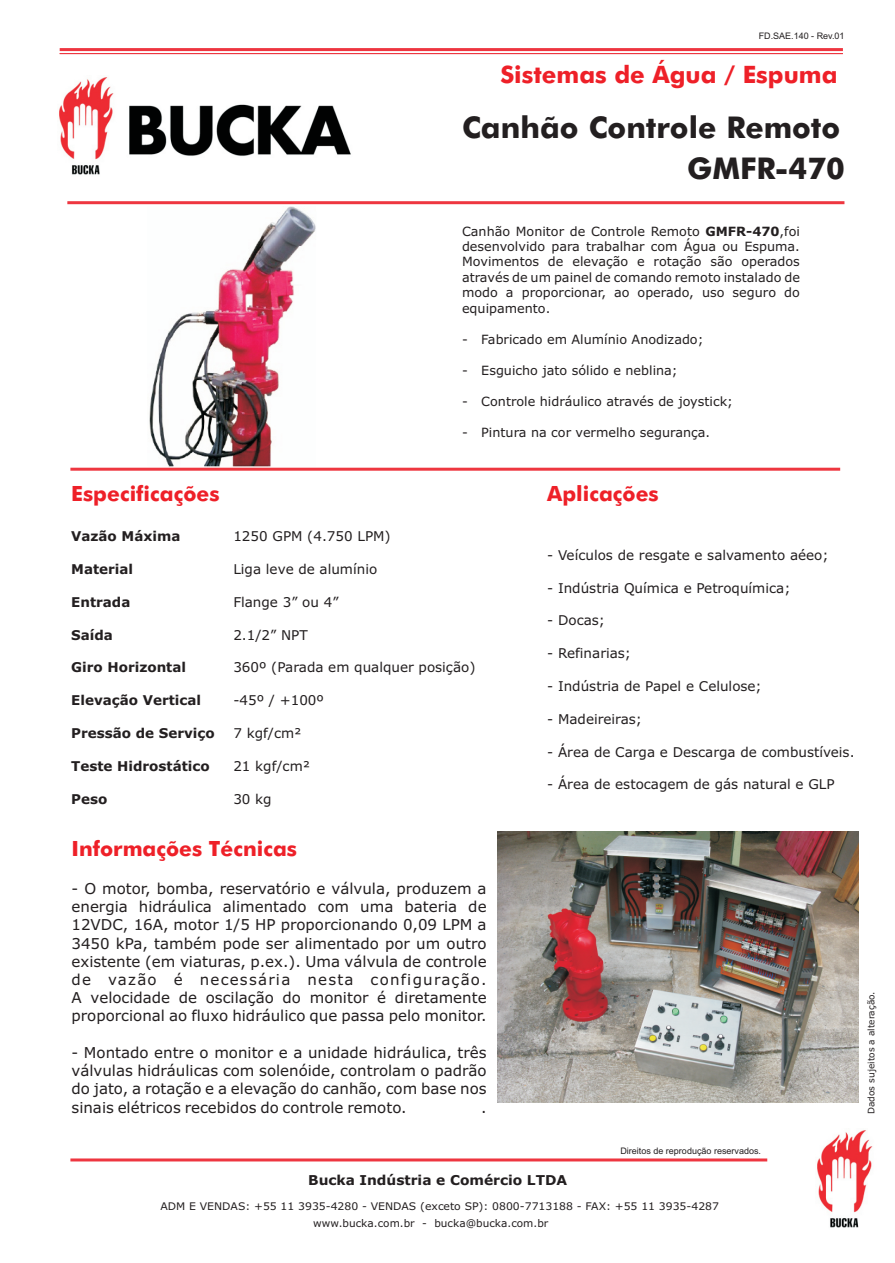
<style>
.page{position:relative;width:895px;height:1263px;background:#fff}
.page>*{position:absolute;margin:0;border:0;box-sizing:border-box;transform-origin:0 0}
.t1{font:700 30px "Futura BT";color:#231f20}
.t2{font:700 24px "Futura BT";color:#ee2028}
.t3{font:700 21px "Futura BT";color:#ee2028}
.t4{font:15px/18.3px "Verdana";color:#231f20;text-align:justify}
.t5{font:700 13.65px "Verdana";color:#231f20}
.t6{font:13.5px "Verdana";color:#231f20}
.t7{font:700 13.5px "Verdana";color:#231f20}
.t8{font:12.75px/15.5px "Verdana";color:#231f20;text-align:justify}
.t9{font:10.5px/16.5px "Verdana";color:#231f20}
.t10{font:9px "Arial";color:#231f20}
.t11{font:9px "Verdana";color:#231f20}
.s1{font-weight:700}
</style>
<div class="page">
<hr style="left:60px;top:48px;width:782px;height:3px;background:#ee3640">
<hr style="left:60px;top:53px;width:782px;height:1px;background:#ee3640">
<hr style="left:67px;top:201px;width:777px;height:3px;background:#ee3640">
<hr style="left:70px;top:1158px;width:696px;height:3px;background:#ee3640">
<hr style="left:70px;top:468px;width:769px;height:3px;background:#ee3640">
<img style="left:149px;top:207px;width:167px;height:259px">
<img style="left:497px;top:832px;width:360px;height:271px">
<img style="left:817px;top:1130px;width:56px;height:98px">
<img style="left:59px;top:77px;width:292px;height:98px">
<p class="t10" style="left:758px;top:32px;width:87px">FD.SAE.140 - Rev.01</p>
<h2 class="t2" style="left:500px;top:65px;width:338px">Sistemas de Água / Espuma</h2>
<h1 class="t1" style="left:462px;top:116px;width:379px">Canhão Controle Remoto</h1>
<h1 class="t1" style="left:686px;top:156px;width:159px">GMFR-470</h1>
<p class="t8" style="left:462px;top:224px;width:339px">Canhão Monitor de Controle Remoto <span class="s1">GMFR-470</span>,foi desenvolvido para trabalhar com Água ou Espuma.<br>Movimentos de elevação e rotação são operados através de um painel de comando remoto instalado de modo a proporcionar, ao operado, uso seguro do equipamento.</p>
<p class="t8" style="left:462px;top:333px;width:243px">- Fabricado em Alumínio Anodizado;</p>
<p class="t8" style="left:462px;top:364px;width:217px">- Esguicho jato sólido e neblina;</p>
<p class="t8" style="left:462px;top:395px;width:272px">- Controle hidráulico através de joystick;</p>
<p class="t8" style="left:462px;top:426px;width:249px">- Pintura na cor vermelho segurança.</p>
<h3 class="t3" style="left:71px;top:485px;width:150px">Especificações</h3>
<p class="t7" style="left:71px;top:531px;width:111px">Vazão Máxima</p>
<p class="t6" style="left:233px;top:531px;width:159px">1250 GPM (4.750 LPM)</p>
<p class="t7" style="left:71px;top:564px;width:63px">Material</p>
<p class="t6" style="left:233px;top:564px;width:145px">Liga leve de alumínio</p>
<p class="t7" style="left:71px;top:597px;width:61px">Entrada</p>
<p class="t6" style="left:233px;top:597px;width:107px">Flange 3” ou 4”</p>
<p class="t7" style="left:71px;top:629px;width:43px">Saída</p>
<p class="t6" style="left:233px;top:629px;width:76px">2.1/2” NPT</p>
<p class="t7" style="left:71px;top:662px;width:116px">Giro Horizontal</p>
<p class="t6" style="left:233px;top:662px;width:243px">360º (Parada em qualquer posição)</p>
<p class="t7" style="left:71px;top:695px;width:131px">Elevação Vertical</p>
<p class="t6" style="left:233px;top:695px;width:92px">-45º / +100º</p>
<p class="t7" style="left:71px;top:728px;width:145px">Pressão de Serviço</p>
<p class="t6" style="left:233px;top:728px;width:70px">7 kgf/cm²</p>
<p class="t7" style="left:71px;top:761px;width:140px">Teste Hidrostático</p>
<p class="t6" style="left:233px;top:761px;width:78px">21 kgf/cm²</p>
<p class="t7" style="left:71px;top:793px;width:38px">Peso</p>
<p class="t6" style="left:233px;top:793px;width:40px">30 kg</p>
<h3 class="t3" style="left:71px;top:840px;width:227px">Informações Técnicas</h3>
<p class="t4" style="left:71px;top:881px;width:416px">- O motor, bomba, reservatório e válvula, produzem a energia hidráulica alimentado com uma bateria de 12VDC, 16A, motor 1/5 HP proporcionando 0,09 LPM a 3450 kPa, também pode ser alimentado por um outro existente (em viaturas, p.ex.). Uma válvula de controle de vazão é necessária nesta configuração.<br>A velocidade de oscilação do monitor é diretamente proporcional ao fluxo hidráulico que passa pelo monitor.</p>
<p class="t4" style="left:71px;top:1045px;width:416px">- Montado entre o monitor e a unidade hidráulica, três válvulas hidráulicas com solenóide, controlam o padrão do jato, a rotação e a elevação do canhão, com base nos sinais elétricos recebidos do controle remoto.</p>
<p class="t4" style="left:481px;top:1099px;width:7px">.</p>
<h3 class="t3" style="left:547px;top:485px;width:113px">Aplicações</h3>
<p class="t6" style="left:547px;top:549px;width:283px">- Veículos de resgate e salvamento aéeo;</p>
<p class="t6" style="left:547px;top:582px;width:245px">- Indústria Química e Petroquímica;</p>
<p class="t6" style="left:547px;top:615px;width:59px">- Docas;</p>
<p class="t6" style="left:547px;top:648px;width:85px">- Refinarias;</p>
<p class="t6" style="left:547px;top:681px;width:216px">- Indústria de Papel e Celulose;</p>
<p class="t6" style="left:547px;top:713px;width:96px">- Madeireiras;</p>
<p class="t6" style="left:547px;top:746px;width:309px">- Área de Carga e Descarga de combustíveis.</p>
<p class="t6" style="left:547px;top:779px;width:289px">- Área de estocagem de gás natural e GLP</p>
<p class="t10" style="left:620px;top:1147px;width:142px">Direitos de reprodução reservados.</p>
<p class="t5" style="left:308px;top:1175px;width:260px">Bucka Indústria e Comércio LTDA</p>
<p class="t9" style="left:313px;top:1199px;width:407px;text-indent:-153px">ADM E VENDAS: +55 11 3935-4280 - VENDAS (exceto SP): 0800-7713188 - FAX: +55 11 3935-4287 www.bucka.com.br - bucka@bucka.com.br</p>
<p class="t11" style="left:867px;top:1114px;width:124px;rotate:-90deg">Dados sujeitos a alteração.</p>
</div>
